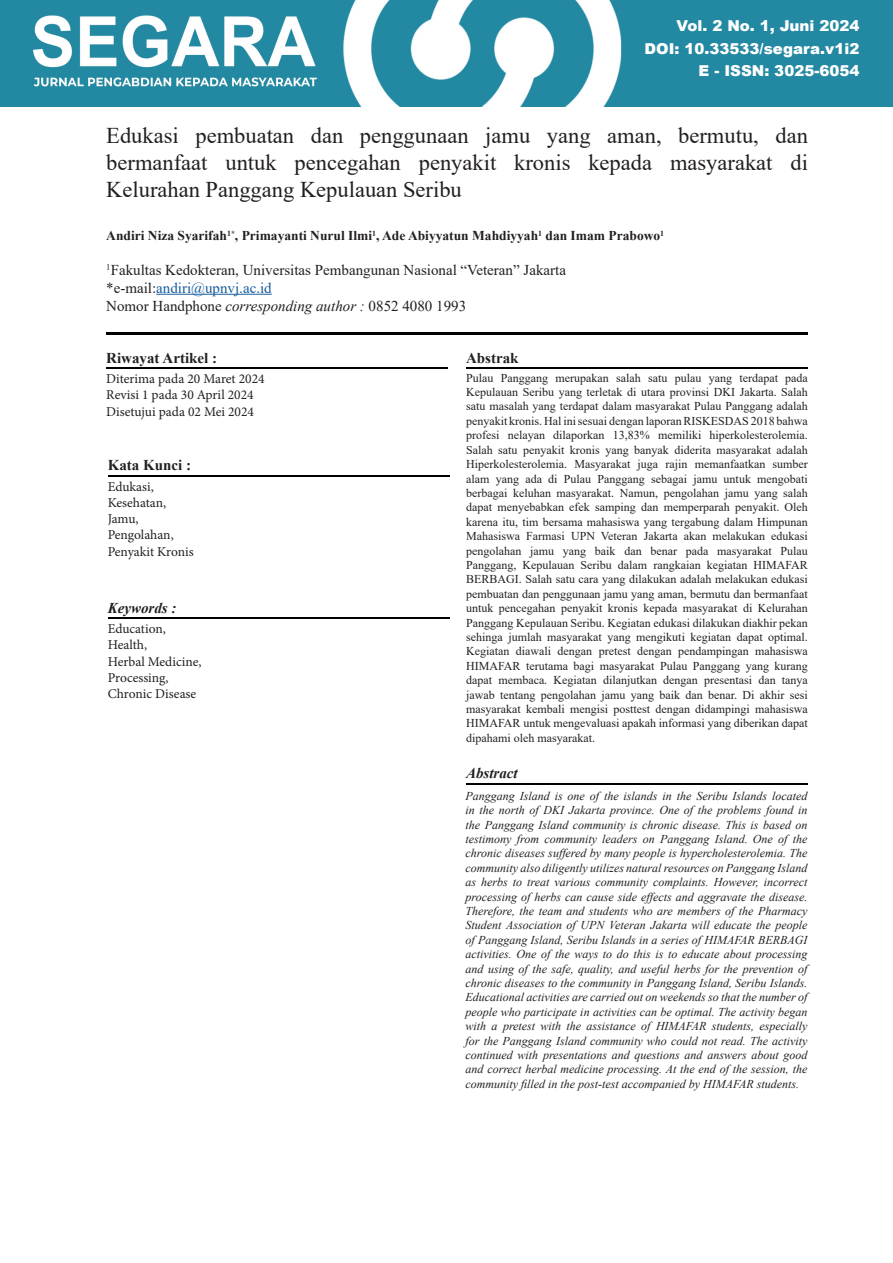
<style>
.page{position:relative;width:893px;height:1263px;background:#fff}
.page>*{position:absolute;margin:0;border:0;box-sizing:border-box;transform-origin:0 0}
.t1{font:22.5px/27px "Times New Roman";color:#231f20;text-align:justify}
.t2{font:15px "Times New Roman";color:#231f20}
.t3{font:900 15px "Arial";color:#fff}
.t4{font:700 15px "Times New Roman";color:#231f20}
.t5{font:15px "Times New Roman";color:#175d9e}
.t6{font:italic 700 15px "Times New Roman";color:#231f20}
.t7{font:13.5px "Minion Pro";color:#231f20}
.t8{font:700 13.5px "Times New Roman";color:#231f20}
.t9{font:12px/14.4px "Times New Roman";color:#231f20;text-align:justify}
.t10{font:italic 12px/14.4px "Times New Roman";color:#231f20;text-align:justify}
.s1{color:#231f20}
.s2{font-style:italic}
</style>
<div class="page">
<img style="left:0;top:0;width:893px;height:106px">
<hr style="left:156px;top:294px;width:116px;height:1px;background:#175d9e">
<hr style="left:106px;top:332px;width:702px;height:2px;background:#000">
<hr style="left:106px;top:367px;width:342px;height:1px;background:#000">
<hr style="left:108px;top:475px;width:341px;height:1px;background:#000">
<hr style="left:108px;top:617px;width:341px;height:1px;background:#000">
<hr style="left:466px;top:367px;width:342px;height:1px;background:#000">
<hr style="left:466px;top:783px;width:342px;height:1px;background:#000">
<p class="t3" style="left:677px;top:15px;width:184px">Vol. 2 No. 1, Juni 2024</p>
<p class="t3" style="left:644px;top:37px;width:216px">DOI: 10.33533/segara.v1i2</p>
<p class="t3" style="left:698px;top:60px;width:162px">E - ISSN: 3025-6054</p>
<p class="t1" style="left:106px;top:121px;width:703px">Edukasi pembuatan dan penggunaan jamu yang aman, bermutu, dan bermanfaat untuk pencegahan penyakit kronis kepada masyarakat di Kelurahan Panggang Kepulauan Seribu</p>
<p class="t8" style="left:106px;top:226px;width:559px">Andiri Niza Syarifah<sup>1*</sup>, Primayanti Nurul Ilmi<sup>1</sup>, Ade Abiyyatun Mahdiyyah<sup>1</sup> dan Imam Prabowo<sup>1</sup></p>
<p class="t2" style="left:106px;top:259px;width:461px"><sup>1</sup>Fakultas Kedokteran, Universitas Pembangunan Nasional “Veteran” Jakarta</p>
<p class="t5" style="left:106px;top:277px;width:167px"><span class="s1">*e-mail:</span>andiri@upnvj.ac.id</p>
<p class="t2" style="left:106px;top:295px;width:361px">Nomor Handphone <span class="s2">corresponding author :</span> 0852 4080 1993</p>
<p class="t4" style="left:106px;top:347px;width:112px">Riwayat Artikel :</p>
<p class="t7" style="left:106px;top:370px;width:160px">Diterima pada 20 Maret 2024</p>
<p class="t7" style="left:106px;top:386px;width:149px">Revisi 1 pada 30 April 2024</p>
<p class="t7" style="left:106px;top:402px;width:149px">Disetujui pada 02 Mei 2024</p>
<p class="t4" style="left:466px;top:347px;width:54px">Abstrak</p>
<p class="t9" style="left:466px;top:370px;width:343px">Pulau Panggang merupakan salah satu pulau yang terdapat pada Kepulauan Seribu yang terletak di utara provinsi DKI Jakarta. Salah satu masalah yang terdapat dalam masyarakat Pulau Panggang adalah penyakit kronis. Hal ini sesuai dengan laporan RISKESDAS 2018 bahwa profesi nelayan dilaporkan 13,83% memiliki hiperkolesterolemia.<br>Salah satu penyakit kronis yang banyak diderita masyarakat adalah Hiperkolesterolemia. Masyarakat juga rajin memanfaatkan sumber alam yang ada di Pulau Panggang sebagai jamu untuk mengobati berbagai keluhan masyarakat. Namun, pengolahan jamu yang salah dapat menyebabkan efek samping dan memperparah penyakit. Oleh karena itu, tim bersama mahasiswa yang tergabung dalam Himpunan Mahasiswa Farmasi UPN Veteran Jakarta akan melakukan edukasi pengolahan jamu yang baik dan benar pada masyarakat Pulau Panggang, Kepulauan Seribu dalam rangkaian kegiatan HIMAFAR BERBAGI. Salah satu cara yang dilakukan adalah melakukan edukasi pembuatan dan penggunaan jamu yang aman, bermutu dan bermanfaat untuk pencegahan penyakit kronis kepada masyarakat di Kelurahan Panggang Kepulauan Seribu. Kegiatan edukasi dilakukan diakhir pekan sehinga jumlah masyarakat yang mengikuti kegiatan dapat optimal.<br>Kegiatan diawali dengan pretest dengan pendampingan mahasiswa HIMAFAR terutama bagi masyarakat Pulau Panggang yang kurang dapat membaca. Kegiatan dilanjutkan dengan presentasi dan tanya jawab tentang pengolahan jamu yang baik dan benar. Di akhir sesi masyarakat kembali mengisi posttest dengan didampingi mahasiswa HIMAFAR untuk mengevaluasi apakah informasi yang diberikan dapat dipahami oleh masyarakat.</p>
<p class="t6" style="left:466px;top:763px;width:53px">Abstract</p>
<p class="t10" style="left:466px;top:788px;width:343px">Panggang Island is one of the islands in the Seribu Islands located in the north of DKI Jakarta province. One of the problems found in the Panggang Island community is chronic disease. This is based on testimony from community leaders on Panggang Island. One of the chronic diseases suffered by many people is hypercholesterolemia. The community also diligently utilizes natural resources on Panggang Island as herbs to treat various community complaints. However, incorrect processing of herbs can cause side effects and aggravate the disease.<br>Therefore, the team and students who are members of the Pharmacy Student Association of UPN Veteran Jakarta will educate the people of Panggang Island, Seribu Islands in a series of HIMAFAR BERBAGI activities. One of the ways to do this is to educate about processing and using of the safe, quality, and useful herbs for the prevention of chronic diseases to the community in Panggang Island, Seribu Islands.<br>Educational activities are carried out on weekends so that the number of people who participate in activities can be optimal. The activity began with a pretest with the assistance of HIMAFAR students, especially for the Panggang Island community who could not read. The activity continued with presentations and questions and answers about good and correct herbal medicine processing. At the end of the session, the community filled in the post-test accompanied by HIMAFAR students.</p>
<p class="t4" style="left:108px;top:454px;width:85px">Kata Kunci :</p>
<p class="t7" style="left:108px;top:477px;width:48px">Edukasi,</p>
<p class="t7" style="left:108px;top:494px;width:60px">Kesehatan,</p>
<p class="t7" style="left:108px;top:510px;width:32px">Jamu,</p>
<p class="t7" style="left:108px;top:526px;width:68px">Pengolahan,</p>
<p class="t7" style="left:108px;top:542px;width:88px">Penyakit Kronis</p>
<p class="t6" style="left:108px;top:597px;width:70px">Keywords :</p>
<p class="t7" style="left:108px;top:620px;width:60px">Education,</p>
<p class="t7" style="left:108px;top:636px;width:41px">Health,</p>
<p class="t7" style="left:108px;top:652px;width:95px">Herbal Medicine,</p>
<p class="t7" style="left:108px;top:668px;width:62px">Processing,</p>
<p class="t7" style="left:108px;top:685px;width:90px">Chronic Disease</p>
</div>
